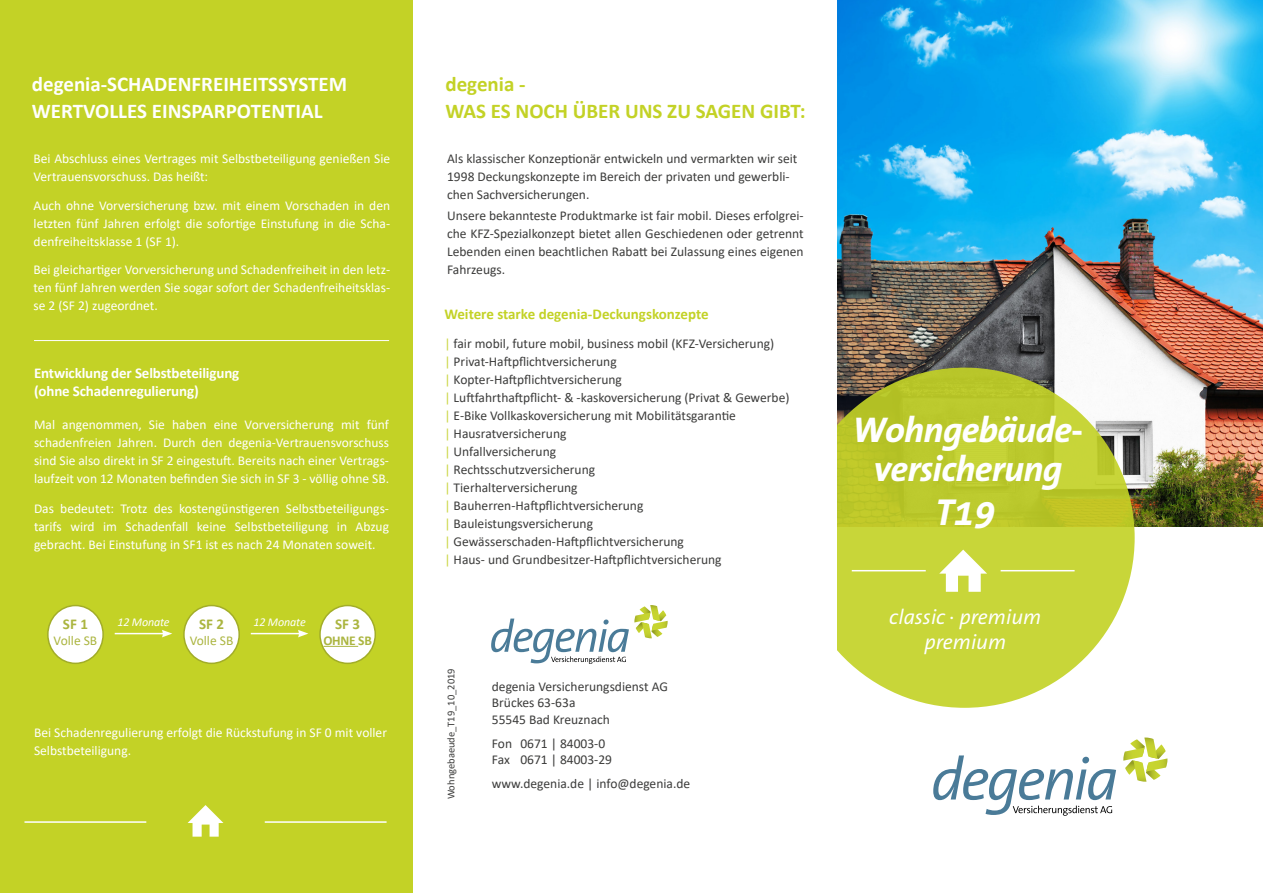
<style>
.page{position:relative;width:1263px;height:893px;background:#fff}
.page>*{position:absolute;margin:0;border:0;box-sizing:border-box;transform-origin:0 0}
.t1{font:italic 700 37.8px "The Sans Office";color:#fff}
.t2{font:italic 700 36px/39px "The Sans Office";letter-spacing:-.02em;color:#fff;text-align:center}
.t3{font:700 21px/27px "Calibri";color:#fff}
.t4{font:700 21px/27px "Calibri";color:#c3d226}
.t5{font:italic 21px/25.5px "The Sans Office";color:#fff;text-align:center}
.t6{font:700 15px/18px "Calibri";letter-spacing:-.01em;color:#fff}
.t7{font:700 15px "Calibri";color:#c3d226}
.t8{font:700 15px "Calibri";color:#abb540}
.t9{font:13.5px/18px "Calibri";color:#3c3c3b}
.t10{font:13.5px/18px "Calibri";color:#fff;text-align:justify}
.t11{font:13.5px "Calibri";color:#abb540}
.t12{font:700 13.5px "Calibri";letter-spacing:-.02em;color:#abb540}
.t13{font:italic 12px "Calibri";letter-spacing:-.01em;color:#fff}
.t14{font:10.5px "Calibri";color:#3c3c3b}
.s1{color:#cad644}
</style>
<div class="page">
<img style="left:838px;top:0;width:425px;height:526px">
<div style="left:0;top:0;width:412px;height:893px;background:#c3d226"></div>
<svg style="left:933px;top:755px;width:183px;height:61px"></svg>
<svg style="left:1123px;top:737px;width:44px;height:45px"></svg>
<svg style="left:838px;top:368px;width:297px;height:340px;background:#c5d04d"></svg>
<hr style="left:852px;top:570px;width:74px;height:1px;background:#fff">
<hr style="left:1000px;top:570px;width:74px;height:1px;background:#fff">
<svg style="left:491px;top:605px;width:177px;height:59px"></svg>
<svg style="left:939px;top:550px;width:48px;height:42px"></svg>
<div style="left:48px;top:605px;width:55px;height:58px;background:#fff;border-radius:50%"></div>
<div style="left:47px;top:605px;width:57px;height:59px;border:2px solid #a2ad28;border-radius:50%"></div>
<div style="left:184px;top:605px;width:55px;height:58px;background:#fff;border-radius:50%"></div>
<div style="left:183px;top:605px;width:57px;height:59px;border:2px solid #a2ad28;border-radius:50%"></div>
<hr style="left:115px;top:633px;width:49px;height:1px;background:#fff">
<svg style="left:162px;top:630px;width:10px;height:7px"></svg>
<hr style="left:251px;top:633px;width:49px;height:1px;background:#fff">
<svg style="left:298px;top:630px;width:10px;height:7px"></svg>
<div style="left:320px;top:605px;width:55px;height:58px;background:#fff;border-radius:50%"></div>
<div style="left:319px;top:605px;width:57px;height:59px;border:2px solid #a2ad28;border-radius:50%"></div>
<hr style="left:323px;top:646px;width:35px;height:1px;background:#abb540">
<hr style="left:24px;top:821px;width:122px;height:2px;background:#fff">
<hr style="left:265px;top:821px;width:122px;height:2px;background:#fff">
<svg style="left:188px;top:805px;width:35px;height:32px"></svg>
<hr style="left:34px;top:340px;width:355px;height:1px;background:#fff">
<h3 class="t3" style="left:32px;top:71px;width:317px">degenia-SCHADENFREIHEITSSYSTEM<br>WERTVOLLES EINSPARPOTENTIAL</h3>
<p class="t10" style="left:34px;top:149px;width:358px">Bei Abschluss eines Vertrages mit Selbstbeteiligung genießen Sie<br>Vertrauensvorschuss. Das heißt:</p>
<p class="t10" style="left:34px;top:196px;width:358px">Auch ohne Vorversicherung bzw. mit einem Vorschaden in den letzten fünf Jahren erfolgt die sofortige Einstufung in die Scha&shy;denfreiheitsklasse 1 (SF 1).</p>
<p class="t10" style="left:34px;top:260px;width:358px">Bei gleichartiger Vorversicherung und Schadenfreiheit in den letz&shy;ten fünf Jahren werden Sie sogar sofort der Schadenfreiheitsklas&shy;se 2 (SF 2) zugeordnet.</p>
<p class="t6" style="left:34px;top:364px;width:207px">Entwicklung der Selbstbeteiligung (ohne Schadenregulierung)</p>
<p class="t10" style="left:34px;top:415px;width:357px">Mal angenommen, Sie haben eine Vorversicherung mit fünf schadenfreien Jahren. Durch den degenia-Vertrauensvorschuss sind Sie also direkt in SF 2 eingestuft. Bereits nach einer Vertrags&shy;laufzeit von 12 Monaten befinden Sie sich in SF 3 - völlig ohne SB.</p>
<p class="t10" style="left:34px;top:499px;width:357px">Das bedeutet: Trotz des kostengünstigeren Selbstbeteiligungs&shy;tarifs wird im Schadenfall keine Selbstbeteiligung in Abzug gebracht. Bei Einstufung in SF1 ist es nach 24 Monaten soweit.</p>
<p class="t8" style="left:63px;top:613px;width:26px">SF 1</p>
<p class="t11" style="left:54px;top:631px;width:45px">Volle SB</p>
<p class="t13" style="left:117px;top:613px;width:54px">12 Monate</p>
<p class="t13" style="left:253px;top:613px;width:54px">12 Monate</p>
<p class="t8" style="left:335px;top:613px;width:26px">SF 3</p>
<p class="t12" style="left:323px;top:631px;width:50px">OHNE SB</p>
<p class="t8" style="left:199px;top:613px;width:26px">SF 2</p>
<p class="t11" style="left:190px;top:631px;width:45px">Volle SB</p>
<p class="t10" style="left:34px;top:723px;width:355px">Bei Schadenregulierung erfolgt die Rückstufung in SF 0 mit voller<br>Selbstbeteiligung.</p>
<h3 class="t4" style="left:445px;top:71px;width:362px">degenia -<br>WAS ES NOCH ÜBER UNS ZU SAGEN GIBT:</h3>
<p class="t9" style="left:447px;top:149px;width:352px">Als klassischer Konzeptionär entwickeln und vermarkten wir seit<br>1998 Deckungskonzepte im Bereich der privaten und gewerbli&shy;chen Sachversicherungen.</p>
<p class="t9" style="left:447px;top:206px;width:358px;text-align:justify">Unsere bekannteste Produktmarke ist fair mobil. Dieses erfolgrei&shy;che KFZ-Spezialkonzept bietet allen Geschiedenen oder getrennt Lebenden einen beachtlichen Rabatt bei Zulassung eines eigenen Fahrzeugs.</p>
<p class="t7" style="left:444px;top:303px;width:266px">Weitere starke degenia-Deckungskonzepte</p>
<p class="t9" style="left:444px;top:334px;width:347px"><span class="s1">|</span> fair mobil, future mobil, business mobil (KFZ-Versicherung)<br><span class="s1">|</span> Privat-Haftpflichtversicherung<br><span class="s1">|</span> Kopter-Haftpflichtversicherung<br><span class="s1">|</span> Luftfahrthaftpflicht- &amp; -kaskoversicherung (Privat &amp; Gewerbe) <span class="s1">|</span> E-Bike Vollkaskoversicherung mit Mobilitätsgarantie<br><span class="s1">|</span> Hausratversicherung<br><span class="s1">|</span> Unfallversicherung<br><span class="s1">|</span> Rechtsschutzversicherung<br><span class="s1">|</span> Tierhalterversicherung<br><span class="s1">|</span> Bauherren-Haftpflichtversicherung<br><span class="s1">|</span> Bauleistungsversicherung<br><span class="s1">|</span> Gewässerschaden-Haftpflichtversicherung<br><span class="s1">|</span> Haus- und Grundbesitzer-Haftpflichtversicherung</p>
<p class="t14" style="left:444px;top:799px;width:132px;rotate:-90deg">Wohngebaeude_T19_10_2019</p>
<p class="t9" style="left:492px;top:678px;width:178px;line-height:16.5px">degenia Versicherungsdienst AG<br>Brückes 63-63a<br>55545 Bad Kreuznach</p>
<p class="t9" style="left:492px;top:735px;width:122px;line-height:16.5px">Fon 0671 | 84003-0<br>Fax 0671 | 84003-29</p>
<p class="t9" style="left:492px;top:775px;width:200px">www.degenia.de | info@degenia.de</p>
<h2 class="t2" style="left:852px;top:411px;width:232px">Wohngebäude&shy;versicherung</h2>
<h1 class="t1" style="left:935px;top:492px;width:62px">T19</h1>
<h3 class="t5" style="left:889px;top:605px;width:154px">classic . premium premium</h3>
</div>
